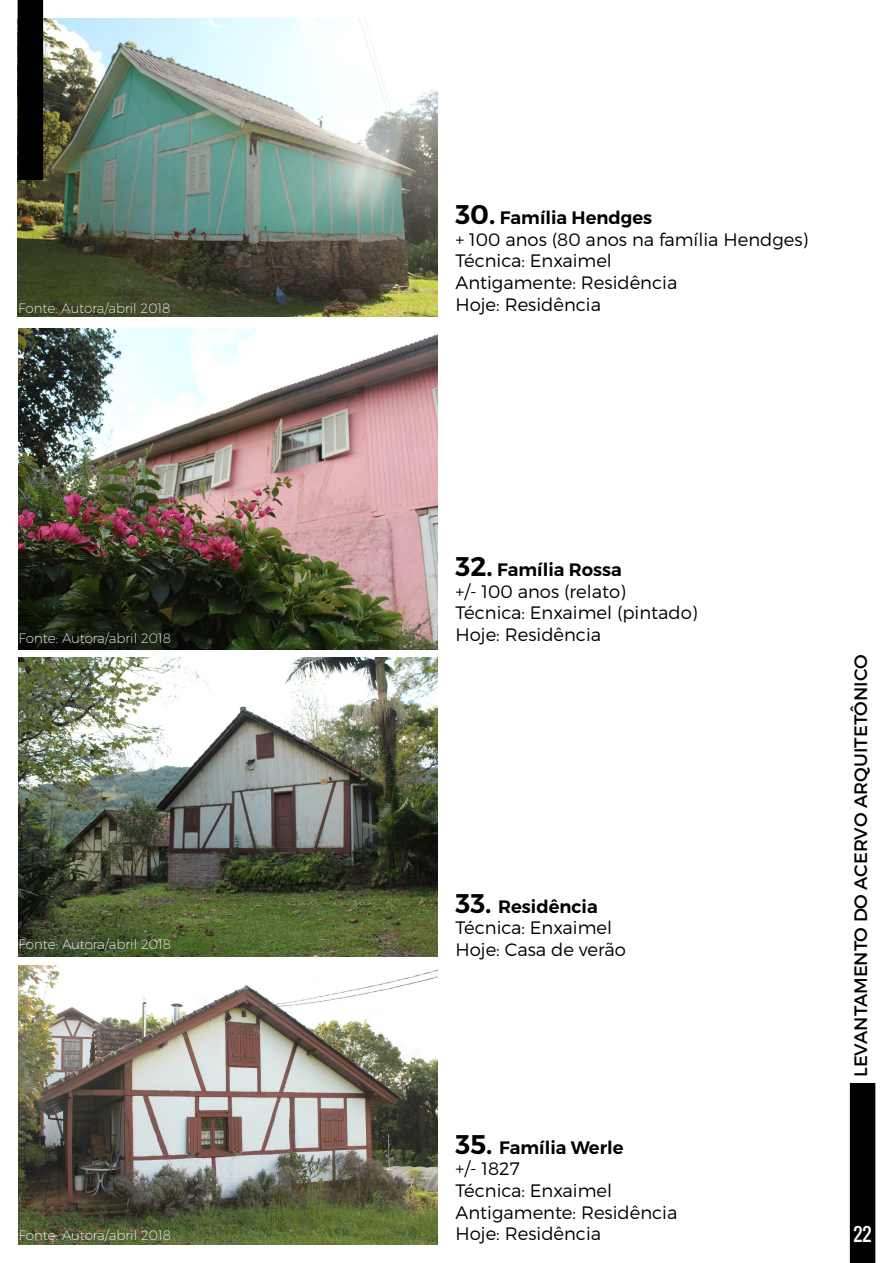
<style>
.page{position:relative;width:893px;height:1263px;background:#fff}
.page>*{position:absolute;margin:0;border:0;box-sizing:border-box;transform-origin:0 0}
.t1{font:300 18px/21.6px "Montserrat";color:#000}
.t2{font:18px "Montserrat";color:#000}
.t3{font:18px "Oswald";color:#fff}
.t4{font:200 13.5px "Montserrat";color:#fff}
.s1{font-weight:600;font-size:27px}
.s2{font-weight:600}
</style>
<div class="page">
<img style="left:18px;top:18px;width:419px;height:299px">
<img style="left:18px;top:965px;width:420px;height:280px">
<img style="left:18px;top:328px;width:419px;height:322px">
<img style="left:18px;top:657px;width:419px;height:299px">
<div style="left:18px;top:1px;width:24px;height:178px;background:#000"></div>
<div style="left:18px;top:0;width:25px;height:180px;border:2px solid #000"></div>
<div style="left:851px;top:1084px;width:24px;height:178px;background:#000"></div>
<div style="left:850px;top:1083px;width:25px;height:180px;border:2px solid #000"></div>
<p class="t1" style="left:455px;top:207px;width:354px"><span class="s1">30.</span> <span class="s2">Família Hendges<br></span>+ 100 anos (80 anos na família Hendges)<br>Técnica: Enxaimel<br>Antigamente: Residência</p>
<p class="t4" style="left:18px;top:300px;width:154px">Fonte: Autora/abril 2018</p>
<p class="t1" style="left:455px;top:293px;width:147px">Hoje: Residência</p>
<p class="t4" style="left:18px;top:630px;width:154px">Fonte: Autora/abril 2018</p>
<p class="t4" style="left:18px;top:936px;width:154px">Fonte: Autora/abril 2018</p>
<p class="t4" style="left:18px;top:1227px;width:154px">Fonte: Autora/abril 2018</p>
<p class="t1" style="left:455px;top:558px;width:244px"><span class="s1">32.</span> <span class="s2">Família Rossa<br></span>+/- 100 anos (relato)<br>Técnica: Enxaimel (pintado)<br>Hoje: Residência</p>
<p class="t1" style="left:455px;top:895px;width:172px"><span class="s1">33.</span> <span class="s2">Residência<br></span>Técnica: Enxaimel<br>Hoje: Casa de verão</p>
<p class="t1" style="left:455px;top:1136px;width:223px"><span class="s1">35.</span> <span class="s2">Família Werle<br></span>+/- 1827<br>Técnica: Enxaimel<br>Antigamente: Residência<br>Hoje: Residência</p>
<p class="t2" style="left:850px;top:1077px;width:424px;rotate:-90deg">LEVANTAMENTO DO ACERVO ARQUITETÔNICO</p>
<p class="t3" style="left:854px;top:1220px;width:19px">22</p>
</div>
